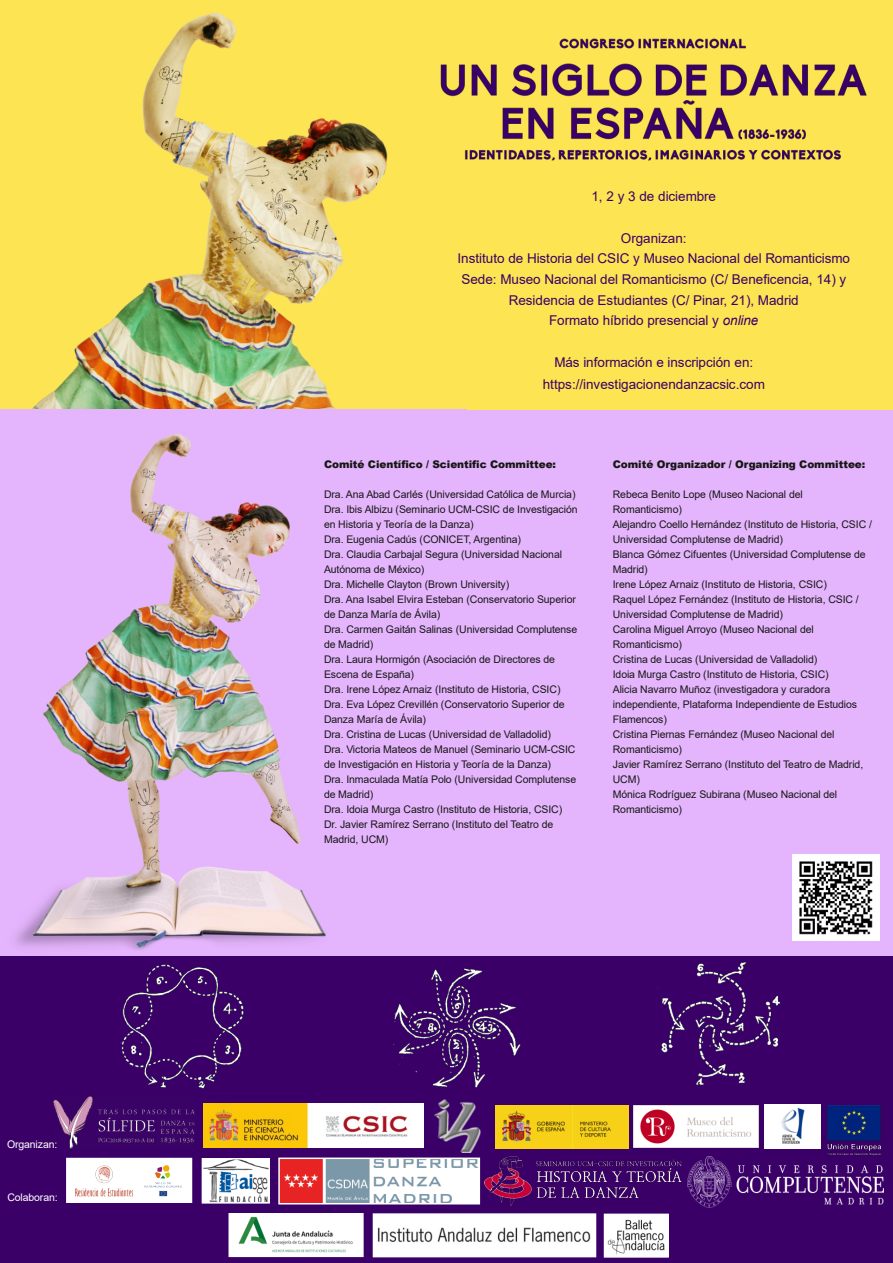
<style>
.page{position:relative;width:893px;height:1263px;background:#fff}
.page>*{position:absolute;margin:0;border:0;box-sizing:border-box;transform-origin:0 0}
.t1{font:13.5px/20.7px "Arial";color:#3a0067;text-align:center}
.t2{font:10.5px/15px "Arial";letter-spacing:-.01em;color:#181715}
.t3{font:900 10.5px "Arial";letter-spacing:-.005em;color:#181715}
.t4{font:10.5px "Arial";letter-spacing:-.015em;color:#fff}
.s1{font-style:italic}
</style>
<div class="page">
<div style="left:0;top:950px;width:893px;height:313px;background:#3a0067"></div>
<div style="left:0;top:0;width:893px;height:417px;background:#fde453"></div>
<img style="left:0;top:12px;width:404px;height:398px">
<img style="left:402px;top:12px;width:465px;height:182px">
<div style="left:0;top:410px;width:893px;height:545px;background:#e4b5fd"></div>
<img style="left:15px;top:433px;width:311px;height:517px">
<img style="left:119px;top:964px;width:125px;height:125px">
<img style="left:657px;top:962px;width:124px;height:123px">
<img style="left:393px;top:968px;width:128px;height:120px">
<img style="left:54px;top:1097px;width:140px;height:51px">
<img style="left:434px;top:1099px;width:47px;height:54px">
<img style="left:204px;top:1104px;width:219px;height:44px">
<img style="left:764px;top:1105px;width:57px;height:43px">
<img style="left:828px;top:1105px;width:54px;height:50px">
<img style="left:634px;top:1105px;width:124px;height:43px">
<img style="left:495px;top:1105px;width:134px;height:43px">
<img style="left:205px;top:1161px;width:62px;height:39px">
<div style="left:202px;top:1158px;width:68px;height:45px;border:2px solid #fff"></div>
<img style="left:69px;top:1161px;width:120px;height:39px">
<div style="left:66px;top:1158px;width:126px;height:45px;border:2px solid #fff"></div>
<img style="left:281px;top:1160px;width:196px;height:41px">
<div style="left:278px;top:1157px;width:202px;height:47px;border:2px solid #fff"></div>
<img style="left:485px;top:1156px;width:197px;height:49px">
<img style="left:792px;top:854px;width:87px;height:87px">
<img style="left:687px;top:1156px;width:196px;height:51px">
<img style="left:232px;top:1216px;width:129px;height:38px">
<div style="left:229px;top:1213px;width:135px;height:44px;border:2px solid #fff"></div>
<div style="left:373px;top:1214px;width:222px;height:42px;background:#fff"></div>
<img style="left:378px;top:1227px;width:213px;height:16px">
<div style="left:373px;top:1213px;width:223px;height:44px;border:2px solid #fff"></div>
<img style="left:607px;top:1216px;width:59px;height:38px">
<div style="left:604px;top:1213px;width:65px;height:44px;border:2px solid #fff"></div>
<p class="t4" style="left:7px;top:1138px;width:52px">Organizan:</p>
<p class="t4" style="left:7px;top:1192px;width:52px">Colaboran:</p>
<p class="t1" style="left:591px;top:186px;width:126px">1, 2 y 3 de diciembre</p>
<p class="t1" style="left:457px;top:227px;width:394px">Organizan:<br>Instituto de Historia del CSIC y Museo Nacional del Romanticismo Sede: Museo Nacional del Romanticismo (C/ Beneficencia, 14) y Residencia de Estudiantes (C/ Pinar, 21), Madrid<br>Formato híbrido presencial y <span class="s1">online</span></p>
<p class="t1" style="left:543px;top:351px;width:224px;line-height:22.5px">Más información e inscripción en: https://investigacionendanzacsic.com</p>
<p class="t3" style="left:324px;top:456px;width:234px">Comité Científico / Scientific Committee:</p>
<p class="t2" style="left:324px;top:487px;width:255px">Dra. Ana Abad Carlés (Universidad Católica de Murcia)<br>Dra. Ibis Albizu (Seminario UCM-CSIC de Investigación en Historia y Teoría de la Danza)<br>Dra. Eugenia Cadús (CONICET, Argentina)<br>Dra. Claudia Carbajal Segura (Universidad Nacional Autónoma de México)<br>Dra. Michelle Clayton (Brown University)<br>Dra. Ana Isabel Elvira Esteban (Conservatorio Superior de Danza María de Ávila)<br>Dra. Carmen Gaitán Salinas (Universidad Complutense de Madrid)<br>Dra. Laura Hormigón (Asociación de Directores de Escena de España)<br>Dra. Irene López Arnaiz (Instituto de Historia, CSIC)<br>Dra. Eva López Crevillén (Conservatorio Superior de Danza María de Ávila)<br>Dra. Cristina de Lucas (Universidad de Valladolid)<br>Dra. Victoria Mateos de Manuel (Seminario UCM-CSIC de Investigación en Historia y Teoría de la Danza)<br>Dra. Inmaculada Matía Polo (Universidad Complutense de Madrid)<br>Dra. Idoia Murga Castro (Instituto de Historia, CSIC)<br>Dr. Javier Ramírez Serrano (Instituto del Teatro de Madrid, UCM)</p>
<p class="t3" style="left:613px;top:456px;width:254px">Comité Organizador / Organizing Committee:</p>
<p class="t2" style="left:613px;top:487px;width:261px">Rebeca Benito Lope (Museo Nacional del Romanticismo)<br>Alejandro Coello Hernández (Instituto de Historia, CSIC / Universidad Complutense de Madrid)<br>Blanca Gómez Cifuentes (Universidad Complutense de Madrid)<br>Irene López Arnaiz (Instituto de Historia, CSIC)<br>Raquel López Fernández (Instituto de Historia, CSIC / Universidad Complutense de Madrid)<br>Carolina Miguel Arroyo (Museo Nacional del Romanticismo)<br>Cristina de Lucas (Universidad de Valladolid)<br>Idoia Murga Castro (Instituto de Historia, CSIC)<br>Alicia Navarro Muñoz (investigadora y curadora independiente, Plataforma Independiente de Estudios Flamencos)<br>Cristina Piernas Fernández (Museo Nacional del Romanticismo)<br>Javier Ramírez Serrano (Instituto del Teatro de Madrid, UCM)<br>Mónica Rodríguez Subirana (Museo Nacional del Romanticismo)</p>
</div>
